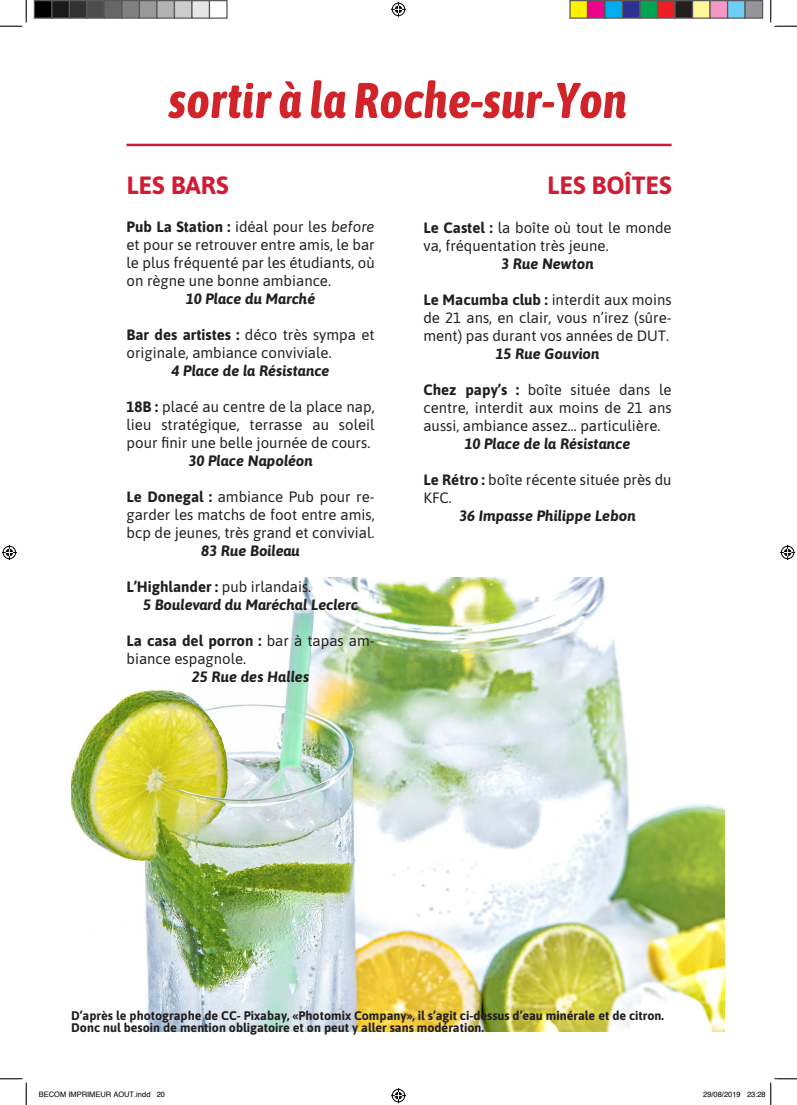
<style>
.page{position:relative;width:797px;height:1105px;background:#fff}
.page>*{position:absolute;margin:0;border:0;box-sizing:border-box;transform-origin:0 0}
.t1{font:italic 700 50px "Asap Condensed";color:#d1232a}
.t2{font:700 25px "Asap";color:#d01d35}
.t3{font:15px/18px "Asap";color:#231f20;text-align:justify}
.t4{font:italic 700 15px "Asap";color:#231f20}
.t5{font:700 15px "Asap";color:#231f20}
.t6{font:700 12.5px "Asap";color:#231f20}
.t7{font:7.5px "Helvetica";color:#000}
.s1{font-weight:700}
.s2{font-style:italic}
.s3{font-weight:400}
</style>
<div class="page">
<hr style="left:126px;top:144px;width:545px;height:2px;background:#c71f37">
<img style="left:71px;top:577px;width:653px;height:455px">
<svg style="left:0;top:0;width:27px;height:27px"></svg>
<svg style="left:0;top:1078px;width:27px;height:27px"></svg>
<svg style="left:770px;top:0;width:27px;height:27px"></svg>
<svg style="left:391px;top:2px;width:15px;height:15px"></svg>
<svg style="left:391px;top:1088px;width:15px;height:15px"></svg>
<svg style="left:2px;top:545px;width:15px;height:15px"></svg>
<svg style="left:780px;top:545px;width:15px;height:15px"></svg>
<div style="left:34px;top:1px;width:18px;height:17px;background:#000"></div>
<div style="left:34px;top:0;width:18px;height:19px;border:1px solid #595959"></div>
<div style="left:52px;top:1px;width:17px;height:17px;background:#1a1a1a"></div>
<div style="left:51px;top:0;width:19px;height:19px;border:1px solid #595959"></div>
<div style="left:69px;top:1px;width:18px;height:17px;background:#333"></div>
<div style="left:69px;top:0;width:19px;height:19px;border:1px solid #595959"></div>
<div style="left:87px;top:1px;width:17px;height:17px;background:#4d4d4d"></div>
<div style="left:86px;top:0;width:19px;height:19px;border:1px solid #595959"></div>
<div style="left:104px;top:1px;width:18px;height:17px;background:#666"></div>
<div style="left:104px;top:0;width:18px;height:19px;border:1px solid #595959"></div>
<div style="left:122px;top:1px;width:17px;height:17px;background:#808080"></div>
<div style="left:121px;top:0;width:19px;height:19px;border:1px solid #595959"></div>
<div style="left:139px;top:1px;width:18px;height:17px;background:#999"></div>
<div style="left:139px;top:0;width:19px;height:19px;border:1px solid #595959"></div>
<div style="left:157px;top:1px;width:17px;height:17px;background:#b3b3b3"></div>
<div style="left:156px;top:0;width:19px;height:19px;border:1px solid #595959"></div>
<div style="left:174px;top:1px;width:18px;height:17px;background:#ccc"></div>
<div style="left:174px;top:0;width:18px;height:19px;border:1px solid #595959"></div>
<div style="left:192px;top:1px;width:17px;height:17px;background:#e6e6e6"></div>
<div style="left:191px;top:0;width:19px;height:19px;border:1px solid #595959"></div>
<div style="left:209px;top:0;width:19px;height:19px;border:1px solid #595959"></div>
<div style="left:570px;top:1px;width:17px;height:17px;background:#fff101"></div>
<div style="left:569px;top:0;width:19px;height:19px;border:1px solid #595959"></div>
<div style="left:587px;top:1px;width:18px;height:17px;background:#ed028c"></div>
<div style="left:587px;top:0;width:18px;height:19px;border:1px solid #595959"></div>
<div style="left:605px;top:1px;width:17px;height:17px;background:#00aeef"></div>
<div style="left:604px;top:0;width:19px;height:19px;border:1px solid #595959"></div>
<div style="left:622px;top:1px;width:18px;height:17px;background:#2e3092"></div>
<div style="left:622px;top:0;width:18px;height:19px;border:1px solid #595959"></div>
<div style="left:640px;top:1px;width:17px;height:17px;background:#00a54f"></div>
<div style="left:639px;top:0;width:19px;height:19px;border:1px solid #595959"></div>
<div style="left:657px;top:1px;width:18px;height:17px;background:#ee1d23"></div>
<div style="left:657px;top:0;width:18px;height:19px;border:1px solid #595959"></div>
<div style="left:675px;top:1px;width:17px;height:17px;background:#231f20"></div>
<div style="left:674px;top:0;width:19px;height:19px;border:1px solid #595959"></div>
<div style="left:692px;top:1px;width:18px;height:17px;background:#fff79a"></div>
<div style="left:692px;top:0;width:18px;height:19px;border:1px solid #595959"></div>
<div style="left:710px;top:1px;width:17px;height:17px;background:#f499c2"></div>
<div style="left:709px;top:0;width:19px;height:19px;border:1px solid #595959"></div>
<div style="left:727px;top:1px;width:18px;height:17px;background:#6bcff6"></div>
<div style="left:727px;top:0;width:18px;height:19px;border:1px solid #595959"></div>
<div style="left:745px;top:1px;width:17px;height:17px;background:#939598"></div>
<div style="left:744px;top:0;width:19px;height:19px;border:1px solid #595959"></div>
<svg style="left:770px;top:1078px;width:27px;height:27px"></svg>
<p class="t1" style="left:168px;top:67px;width:460px">sortir à la Roche-sur-Yon</p>
<p class="t2" style="left:126px;top:167px;width:104px">LES BARS</p>
<p class="t2" style="left:547px;top:167px;width:126px">LES BOÎTES</p>
<p class="t3" style="left:126px;top:217px;width:250px"><span class="s1">Pub La Station :</span> idéal pour les <span class="s2">before </span>et pour se retrouver entre amis, le bar le plus fréquenté par les étudiants, où on règne une bonne ambiance.</p>
<p class="t4" style="left:186px;top:288px;width:131px">10 Place du Marché</p>
<p class="t3" style="left:126px;top:325px;width:250px"><span class="s1">Bar des artistes :</span> déco très sympa et originale, ambiance conviviale.</p>
<p class="t4" style="left:171px;top:360px;width:160px">4 Place de la Résistance</p>
<p class="t3" style="left:126px;top:397px;width:250px"><span class="s1">18B :</span> placé au centre de la place nap, lieu stratégique, terrasse au soleil pour finir une belle journée de cours.</p>
<p class="t4" style="left:188px;top:450px;width:126px">30 Place Napoléon</p>
<p class="t3" style="left:126px;top:487px;width:250px"><span class="s1">Le Donegal :</span> ambiance Pub pour re&shy;garder les matchs de foot entre amis, bcp de jeunes, très grand et convivial.</p>
<p class="t4" style="left:201px;top:540px;width:100px">83 Rue Boileau</p>
<p class="t5" style="left:126px;top:576px;width:186px">L’Highlander : <span class="s3">pub irlandais.</span></p>
<p class="t4" style="left:143px;top:594px;width:216px">5 Boulevard du Maréchal Leclerc</p>
<p class="t3" style="left:126px;top:631px;width:250px"><span class="s1">La casa del porron :</span> bar à tapas am&shy;biance espagnole.</p>
<p class="t4" style="left:192px;top:666px;width:119px">25 Rue des Halles</p>
<p class="t3" style="left:423px;top:217px;width:250px"><span class="s1">Le Castel :</span> la boîte où tout le monde va, fréquentation très jeune.</p>
<p class="t4" style="left:501px;top:253px;width:94px">3 Rue Newton</p>
<p class="t3" style="left:423px;top:289px;width:250px"><span class="s1">Le Macumba club :</span> interdit aux moins de 21 ans, en clair, vous n’irez (sûre&shy;ment) pas durant vos années de DUT.</p>
<p class="t4" style="left:495px;top:343px;width:105px">15 Rue Gouvion</p>
<p class="t3" style="left:423px;top:379px;width:250px"><span class="s1">Chez papy’s :</span> boîte située dans le centre, interdit aux moins de 21 ans aussi, ambiance assez... particulière.</p>
<p class="t4" style="left:464px;top:433px;width:168px">10 Place de la Résistance</p>
<p class="t3" style="left:423px;top:469px;width:250px"><span class="s1">Le Rétro :</span> boîte récente située près du<br>KFC.</p>
<p class="t4" style="left:459px;top:505px;width:178px">36 Impasse Philippe Lebon</p>
<p class="t6" style="left:71px;top:1007px;width:594px">D’après le photographe de CC- Pixabay, «Photomix Company», il s’agit ci-dessus d’eau minérale et de citron.</p>
<p class="t6" style="left:71px;top:1019px;width:414px">Donc nul besoin de mention obligatoire et on peut y aller sans modération.</p>
<p class="t7" style="left:39px;top:1089px;width:128px">BECOM IMPRIMEUR AOUT.indd 20</p>
<p class="t7" style="left:703px;top:1089px;width:64px">29/08/2019 23:28</p>
</div>
